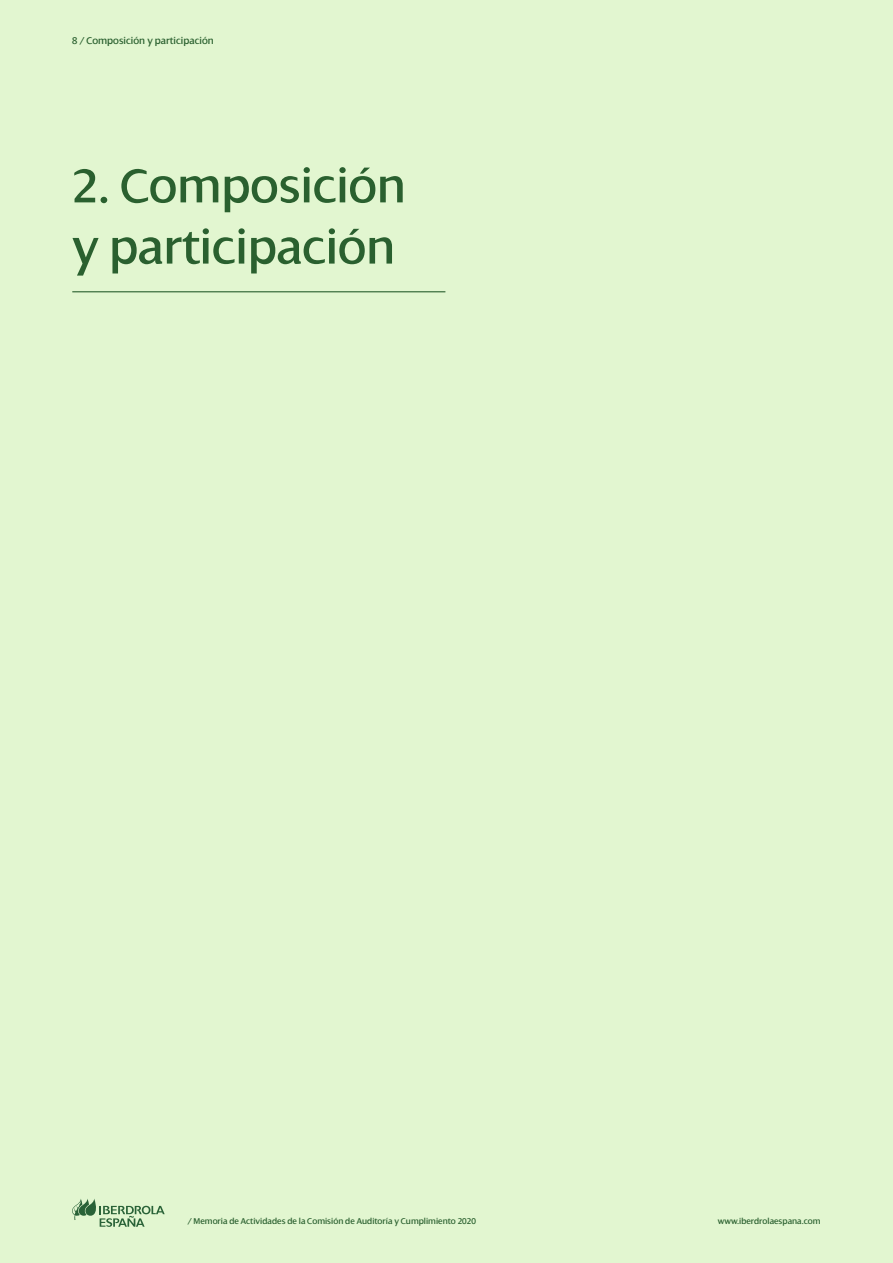
<style>
.page{position:relative;width:893px;height:1263px;background:#e2f6d0}
.page>*{position:absolute;margin:0;border:0;box-sizing:border-box;transform-origin:0 0}
.Título_separata_Blan{font:51px/61.2px "Dialog";color:#2a602f}
.t1{font:10.5px "Dialog";color:#2a602f}
.t2{font:9px "Dialog";color:#2a602f}
</style>
<div class="page">
<svg style="left:72px;top:1199px;width:93px;height:28px"></svg>
<hr style="left:72px;top:291px;width:373px;height:1px;background:#2a602f">
<p class="t1" style="left:72px;top:35px;width:143px">8 / Composición y participación</p>
<p class="Título_separata_Blan" style="left:72px;top:156px;width:335px">2. Composición y participación</p>
<p class="t2" style="left:188px;top:1216px;width:290px">/ Memoria de Actividades de la Comisión de Auditoría y Cumplimiento 2020</p>
<p class="t2" style="left:718px;top:1216px;width:104px">www.iberdrolaespana.com</p>
</div>
